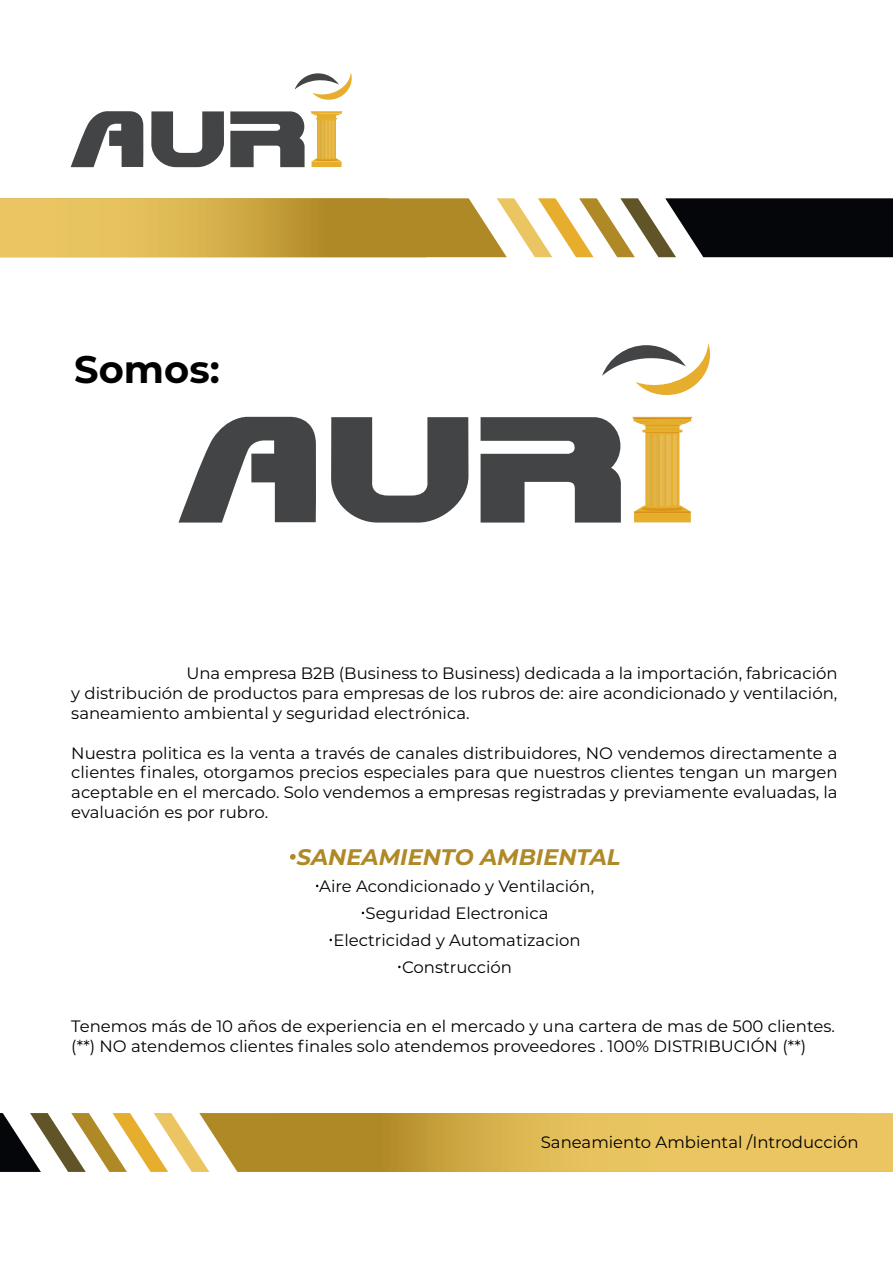
<style>
.page{position:relative;width:893px;height:1263px;background:#fff}
.page>*{position:absolute;margin:0;border:0;box-sizing:border-box;transform-origin:0 0}
.t1{font:700 38.4px "Montserrat";color:#000001}
.t2{font:italic 700 22.5px "Montserrat";color:#b08927}
.t3{font:16.5px/19.8px "Montserrat";color:#000001;text-align:justify}
</style>
<div class="page">
<svg style="left:0;top:198px;width:893px;height:59px;background:#a38c4f"></svg>
<svg style="left:0;top:1113px;width:893px;height:59px;background:#d2b361"></svg>
<svg style="left:290px;top:854px;width:6px;height:6px"></svg>
<svg style="left:602px;top:343px;width:109px;height:52px"></svg>
<svg style="left:633px;top:417px;width:59px;height:105px"></svg>
<svg style="left:179px;top:416px;width:137px;height:107px"></svg>
<svg style="left:331px;top:417px;width:137px;height:106px"></svg>
<svg style="left:481px;top:417px;width:140px;height:106px"></svg>
<svg style="left:71px;top:72px;width:281px;height:96px"></svg>
<h1 class="t1" style="left:74px;top:342px;width:147px">Somos:</h1>
<p class="t3" style="left:71px;top:663px;width:768px;text-indent:115px">Una empresa B2B (Business to Business) dedicada a la importación, fabricación y distribución de productos para empresas de los rubros de: aire acondicionado y ventilación, saneamiento ambiental y seguridad electrónica.</p>
<p class="t3" style="left:71px;top:742px;width:768px">Nuestra politica es la venta a través de canales distribuidores, NO vendemos directamente a clientes finales, otorgamos precios especiales para que nuestros clientes tengan un margen aceptable en el mercado. Solo vendemos a empresas registradas y previamente evaluadas, la evaluación es por rubro.</p>
<h2 class="t2" style="left:297px;top:840px;width:325px">SANEAMIENTO AMBIENTAL</h2>
<p class="t3" style="left:319px;top:872px;width:277px;line-height:27px;text-align:center">Aire Acondicionado y Ventilación,<br>Seguridad Electronica<br>Electricidad y Automatizacion<br>Construcción</p>
<p class="t3" style="left:71px;top:1016px;width:765px">Tenemos más de 10 años de experiencia en el mercado y una cartera de mas de 500 clientes. (**) NO atendemos clientes finales solo atendemos proveedores . 100% DISTRIBUCIÓN (**)</p>
<p class="t3" style="left:541px;top:1132px;width:319px">Saneamiento Ambiental /Introducción</p>
</div>
